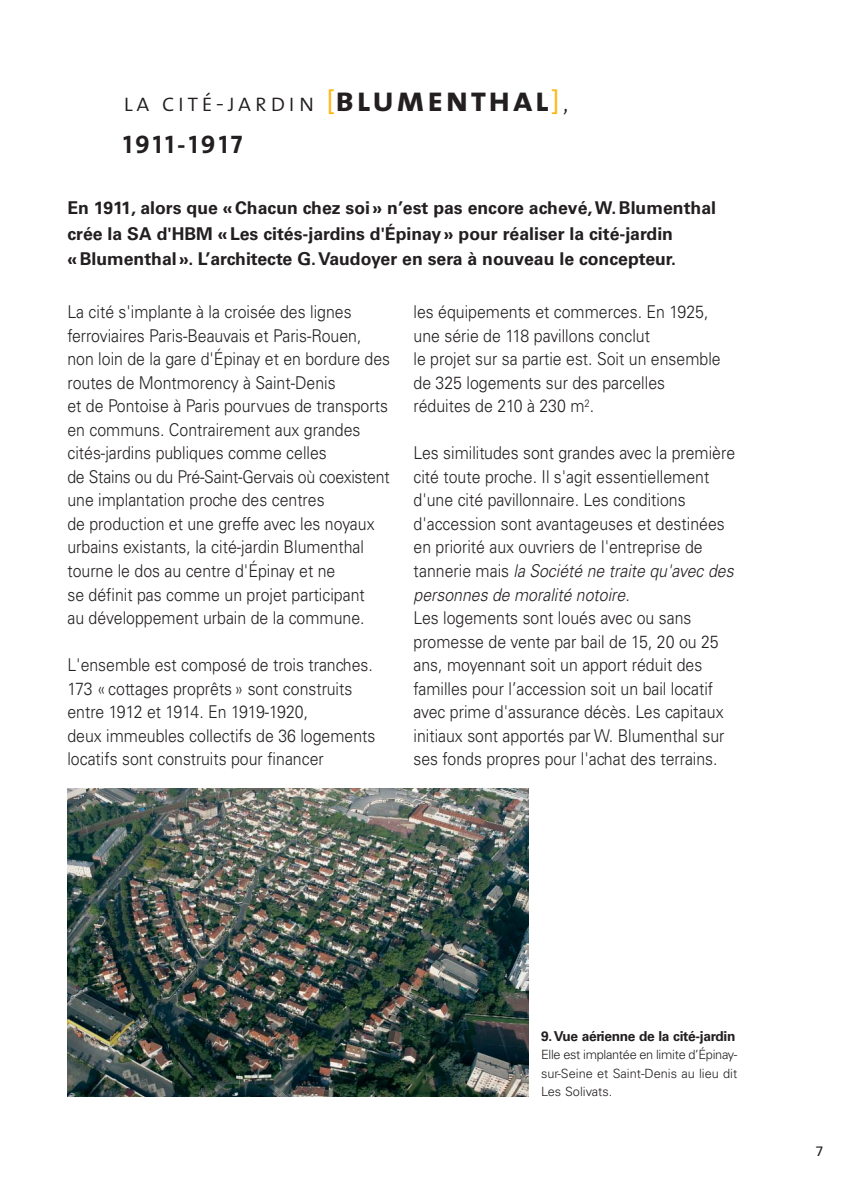
<style>
.page{position:relative;width:851px;height:1191px;background:#fff}
.page>*{position:absolute;margin:0;border:0;box-sizing:border-box;transform-origin:0 0}
.t1{font:25.4px "The Sans Light Caps";letter-spacing:.115em;color:#231f20}
.t2{font:25.4px "The Sans Bold Caps";letter-spacing:.115em;color:#231f20}
.t3{font:300 17.6px/23.6px "Univers";color:#231f20;scale:.9 1}
.t4{font:700 17.6px/25.4px "Univers";color:#231f20}
.t5{font:700 13.8px "Univers";letter-spacing:-.02em;color:#231f20}
.t6{font:13.8px "Univers";color:#231f20}
.t7{font:300 12.8px/18.6px "Univers";color:#231f20;text-align:justify}
.s1{font-family:"The Sans";color:#fdb813}
.s2{font-family:"The Sans Bold Caps";font-size:35.2px}
.s3{font-style:italic}
</style>
<div class="page">
<img style="left:67px;top:788px;width:461px;height:308px">
<h1 class="t1" style="left:123px;top:87px;width:447px">la cité-jardin <span class="s1">[</span><span class="s2">blumenthal</span><span class="s1">]</span>,</h1>
<h1 class="t2" style="left:123px;top:130px;width:121px">1911-1917</h1>
<p class="t4" style="left:67px;top:197px;width:650px">En 1911, alors que « Chacun chez soi » n’est pas encore achevé,W.Blumenthal crée la SA d'HBM « Les cités-jardins d'Épinay » pour réaliser la cité-jardin<br>« Blumenthal ». L’architecte G.Vaudoyer en sera à nouveau le concepteur.</p>
<p class="t3" style="left:67px;top:302px;width:360px">La cité s'implante à la croisée des lignes ferroviaires Paris-Beauvais et Paris-Rouen, non loin de la gare d'Épinay et en bordure des routes de Montmorency à Saint-Denis<br>et de Pontoise à Paris pourvues de transports en communs. Contrairement aux grandes cités-jardins publiques comme celles<br>de Stains ou du Pré-Saint-Gervais où coexistent une implantation proche des centres<br>de production et une greffe avec les noyaux urbains existants, la cité-jardin Blumenthal tourne le dos au centre d'Épinay et ne<br>se définit pas comme un projet participant<br>au développement urbain de la commune.</p>
<p class="t3" style="left:67px;top:654px;width:344px">L'ensemble est composé de trois tranches.<br>173 « cottages proprêts » sont construits entre 1912 et 1914. En 1919-1920,<br>deux immeubles collectifs de 36 logements locatifs sont construits pour financer</p>
<p class="t3" style="left:413px;top:302px;width:343px">les équipements et commerces. En 1925, une série de 118 pavillons conclut<br>le projet sur sa partie est. Soit un ensemble de 325 logements sur des parcelles réduites de 210 à 230 m<sup>2</sup>.</p>
<p class="t3" style="left:413px;top:443px;width:360px">Les similitudes sont grandes avec la première cité toute proche. Il s'agit essentiellement d'une cité pavillonnaire. Les conditions d'accession sont avantageuses et destinées en priorité aux ouvriers de l'entreprise de<br>t a n n e r i e m a i s <span class="s3">la Société ne traite qu'avec des personnes de moralité notoire</span>.<br>Les logements sont loués avec ou sans promesse de vente par bail de 15, 20 ou 25 ans, moyennant soit un apport réduit des familles pour l’accession soit un bail locatif avec prime d'assurance décès. Les capitaux initiaux sont apportés par W. Blumenthal sur ses fonds propres pour l'achat des terrains.</p>
<p class="t5" style="left:541px;top:1030px;width:196px">9.Vue aérienne de la cité-jardin</p>
<p class="t7" style="left:541px;top:1046px;width:198px">Elle est implantée en limite d’Épinay&shy;sur-Seine et Saint-Denis au lieu dit Les Solivats.</p>
<p class="t6" style="left:815px;top:1146px;width:9px">7</p>
</div>
